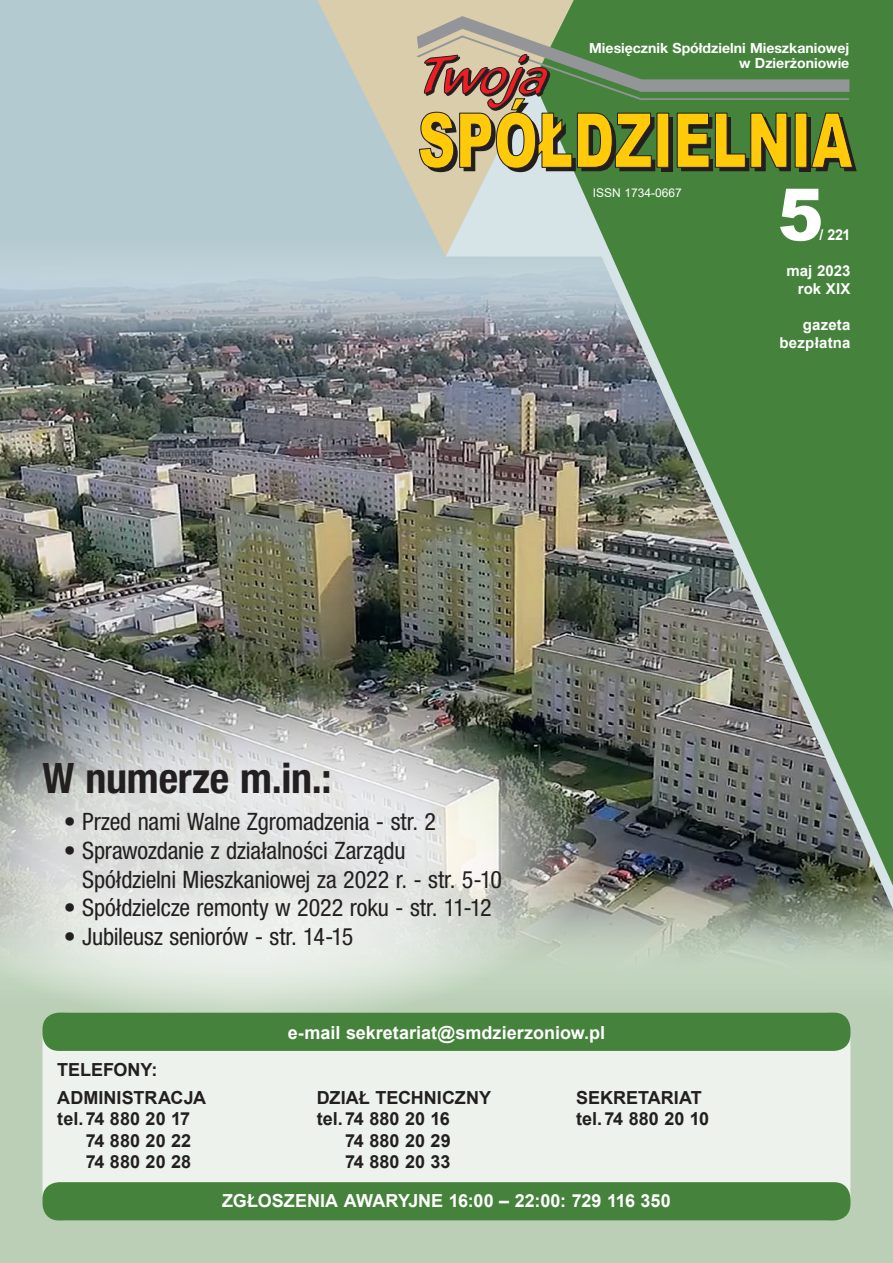
<style>
.page{position:relative;width:893px;height:1263px;background:#fff}
.page>*{position:absolute;margin:0;border:0;box-sizing:border-box;transform-origin:0 0}
.t1{font:900 72px "Arial";color:#fff;scale:.95 1}
.t2{font:700 condensed 42px "Helvetica Neue LT Pro";letter-spacing:-.005em;color:#231f20}
.t3{font:condensed 24px/28.8px "Helvetica Neue LT Pro";letter-spacing:-.01em;color:#231f20}
.t4{font:700 18px/21.6px "Arial";color:#231f20}
.t5{font:700 18px "Arial";color:#fff}
.t6{font:700 15px/18px "Arial";letter-spacing:.01em;color:#fff;text-align:right}
.t7{font:700 15px "Arial";letter-spacing:.01em;color:#fff;scale:.95 1}
.t8{font:700 14.1px/15.1px "Helvetica Neue LT Pro";color:#fff;text-align:right}
.t9{font:12px "Arial";color:#fff}
</style>
<div class="page">
<div style="left:0;top:979px;width:893px;height:284px;background:#bacfb6"></div>
<div style="left:0;top:0;width:317px;height:243px;background:#b3cad1"></div>
<img style="left:0;top:243px;width:893px;height:736px">
<img style="left:487px;top:257px;width:406px;height:652px">
<img style="left:497px;top:0;width:396px;height:886px">
<svg style="left:317px;top:0;width:257px;height:257px;background:#c2cbc1"></svg>
<svg style="left:412px;top:13px;width:445px;height:244px;background:#83995b"></svg>
<svg style="left:0;top:682px;width:597px;height:344px;background:#bdc2bc"></svg>
<div style="left:43px;top:1013px;width:807px;height:207px;background:#edf2ec;border-radius:26px"></div>
<div style="left:43px;top:1182px;width:807px;height:38px;background:#45823b;border-radius:16px"></div>
<div style="left:43px;top:1013px;width:807px;height:38px;background:#45823b;border-radius:16px"></div>
<p class="t8" style="left:589px;top:40px;width:262px">Miesięcznik Spółdzielni Mieszkaniowej w Dzierżoniowie</p>
<p class="t9" style="left:593px;top:185px;width:91px">ISSN 1734-0667</p>
<h1 class="t1" style="left:778px;top:162px;width:50px">5</h1>
<p class="t7" style="left:820px;top:224px;width:34px">/ 221</p>
<p class="t6" style="left:786px;top:262px;width:66px">maj 2023 rok XIX</p>
<p class="t6" style="left:780px;top:316px;width:72px">gazeta bezpłatna</p>
<h2 class="t2" style="left:43px;top:752px;width:290px">W numerze m.in.:</h2>
<p class="t3" style="left:64px;top:807px;width:374px">• Przed nami Walne Zgromadzenia - str. 2</p>
<p class="t3" style="left:82px;top:836px;width:421px;text-indent:-18px">• Sprawozdanie z działalności Zarządu<br>Spółdzielni Mieszkaniowej za 2022 r. - str. 5-10</p>
<p class="t3" style="left:64px;top:893px;width:429px">• Spółdzielcze remonty w 2022 roku - str. 11-12</p>
<p class="t3" style="left:64px;top:922px;width:291px">• Jubileusz seniorów - str. 14-15</p>
<p class="t4" style="left:57px;top:1059px;width:102px">TELEFONY:</p>
<p class="t4" style="left:57px;top:1087px;width:150px">ADMINISTRACJA</p>
<p class="t4" style="left:57px;top:1108px;width:134px">tel.74 880 20 17</p>
<p class="t4" style="left:86px;top:1130px;width:107px">74 880 20 22</p>
<p class="t4" style="left:86px;top:1151px;width:107px">74 880 20 28</p>
<p class="t5" style="left:288px;top:1020px;width:319px">e-mail sekretariat@smdzierzoniow.pl</p>
<p class="t4" style="left:317px;top:1087px;width:176px">DZIAŁ TECHNICZNY</p>
<p class="t4" style="left:317px;top:1108px;width:135px">tel.74 880 20 16</p>
<p class="t4" style="left:345px;top:1130px;width:107px">74 880 20 29</p>
<p class="t4" style="left:345px;top:1151px;width:107px">74 880 20 33</p>
<p class="t4" style="left:576px;top:1087px;width:135px">SEKRETARIAT tel.74 880 20 10</p>
<p class="t5" style="left:222px;top:1187px;width:450px">ZGŁOSZENIA AWARYJNE 16:00 – 22:00: 729 116 350</p>
</div>
